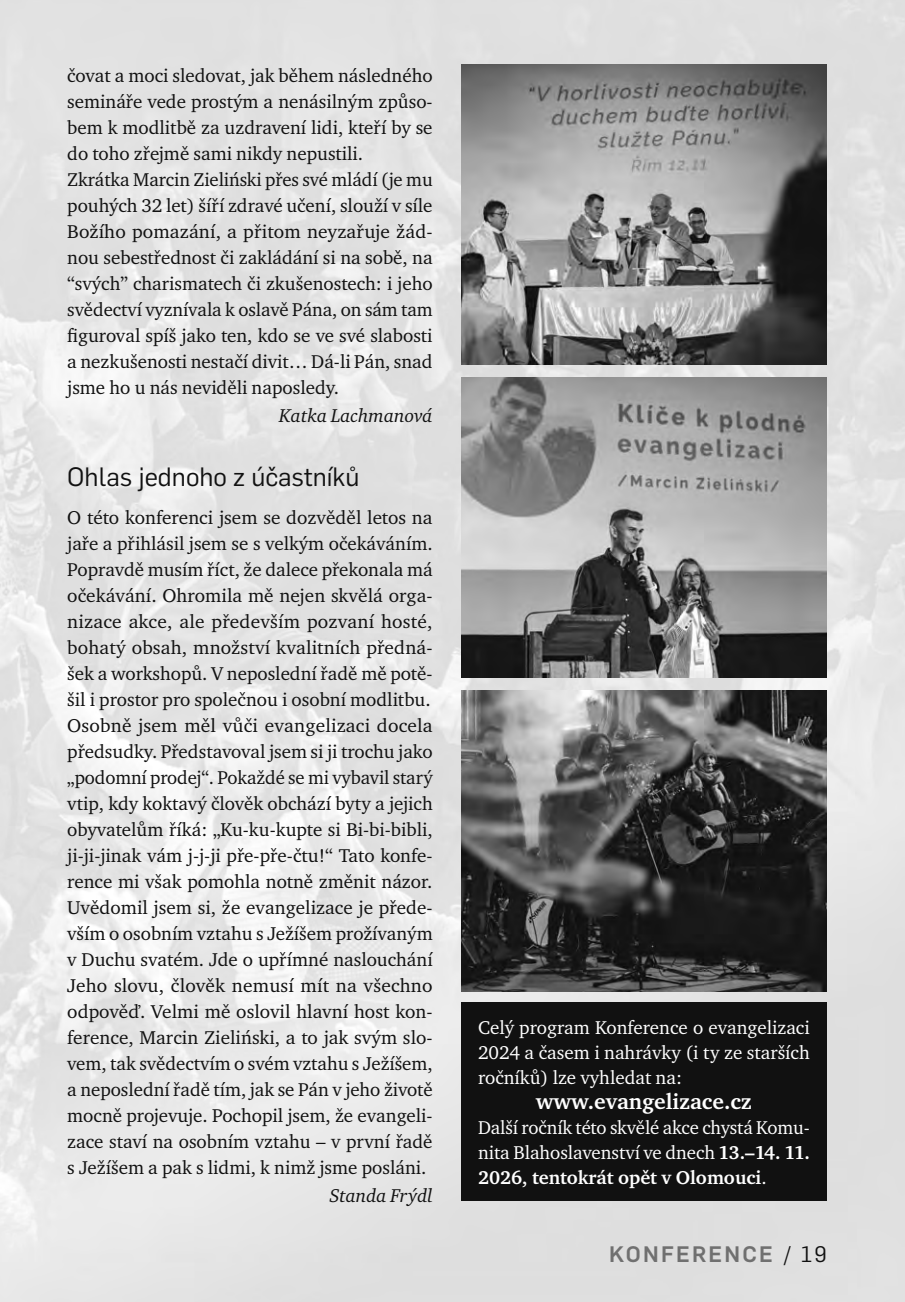
<style>
.page{position:relative;width:905px;height:1302px;background:#fff}
.page>*{position:absolute;margin:0;border:0;box-sizing:border-box;transform-origin:0 0}
.t1{font:26px "Flama";color:#111}
.t2{font:700 22px "Charter Itc TCE";color:#fff}
.t3{font:500 22px "Flama";letter-spacing:.1em;color:#707070}
.t4{font:19px/26px "Charter Itc TCE";color:#111}
.t5{font:19px/25px "Charter Itc TCE";color:#fff;text-align:justify}
.t6{font:italic 19px "Charter Itc TCE";color:#111}
.s1{font-weight:700}
.s2{font-weight:400;color:#111}
</style>
<div class="page">
<img style="left:0;top:0;width:855px;height:826px">
<img style="left:0;top:826px;width:857px;height:476px">
<div style="left:461px;top:1002px;width:366px;height:199px;background:#111"></div>
<img style="left:461px;top:64px;width:366px;height:300px">
<img style="left:461px;top:377px;width:366px;height:301px">
<img style="left:461px;top:690px;width:366px;height:301px">
<p class="t4" style="left:67px;top:63px;width:367px">čovat a moci sledovat, jak během následného semináře vede prostým a nenásilným způso&shy;bem k modlitbě za uzdravení lidi, kteří by se do toho zřejmě sami nikdy nepustili.<br>Zkrátka Marcin Zieliński přes své mládí (je mu pouhých 32 let) šíří zdravé učení, slouží v síle Božího pomazání, a přitom neyzařuje žád&shy;nou sebestřednost či zakládání si na sobě, na “svých” charismatech či zkušenostech: i jeho svědectví vyznívala k oslavě Pána, on sám tam figuroval spíš jako ten, kdo se ve své slabosti a nezkušenosti nestačí divit… Dá-li Pán, snad jsme ho u nás neviděli naposledy.</p>
<p class="t6" style="left:279px;top:407px;width:155px">Katka Lachmanová</p>
<h1 class="t1" style="left:67px;top:467px;width:294px">Ohlas jednoho z účastníků</h1>
<p class="t4" style="left:67px;top:505px;width:367px;text-align:justify">O této konferenci jsem se dozvěděl letos na jaře a přihlásil jsem se s velkým očekáváním.<br>Popravdě musím říct, že dalece překonala má očekávání. Ohromila mě nejen skvělá orga&shy;nizace akce, ale především pozvaní hosté, bohatý obsah, množství kvalitních předná&shy;šek a workshopů. V neposlední řadě mě potě&shy;šil i prostor pro společnou i osobní modlitbu.<br>Osobně jsem měl vůči evangelizaci docela předsudky. Představoval jsem si ji trochu jako „podomní prodej“. Pokaždé se mi vybavil starý vtip, kdy koktavý člověk obchází byty a jejich obyvatelům říká: „Ku-ku-kupte si Bi-bi-bibli, ji-ji-jinak vám j-j-ji pře-pře-čtu!“ Tato konfe&shy;rence mi však pomohla notně změnit názor.<br>Uvědomil jsem si, že evangelizace je přede&shy;vším o osobním vztahu s Ježíšem prožívaným v Duchu svatém. Jde o upřímné naslouchání Jeho slovu, člověk nemusí mít na všechno odpověď. Velmi mě oslovil hlavní host kon&shy;ference, Marcin Zieliński, a to jak svým slo&shy;vem, tak svědectvím o svém vztahu s Ježíšem, a neposlední řadě tím, jak se Pán v jeho životě mocně projevuje. Pochopil jsem, že evangeli&shy;zace staví na osobním vztahu – v první řadě s Ježíšem a pak s lidmi, k nimž jsme posláni.</p>
<p class="t6" style="left:330px;top:1187px;width:104px">Standa Frýdl</p>
<p class="t5" style="left:478px;top:1016px;width:333px">Celý program Konference o evangelizaci 2024 a časem i nahrávky (i ty ze starších ročníků) lze vyhledat na:</p>
<p class="t2" style="left:536px;top:1092px;width:217px">www.evangelizace.cz</p>
<p class="t5" style="left:478px;top:1116px;width:333px">Další ročník této skvělé akce chystá Komu&shy;nita Blahoslavenství ve dnech <span class="s1">13.–14. 11.<br>2026, tentokrát opět v Olomouci</span>.</p>
<p class="t3" style="left:609px;top:1245px;width:219px">KONFERENCE <span class="s2">/ 19</span></p>
</div>
